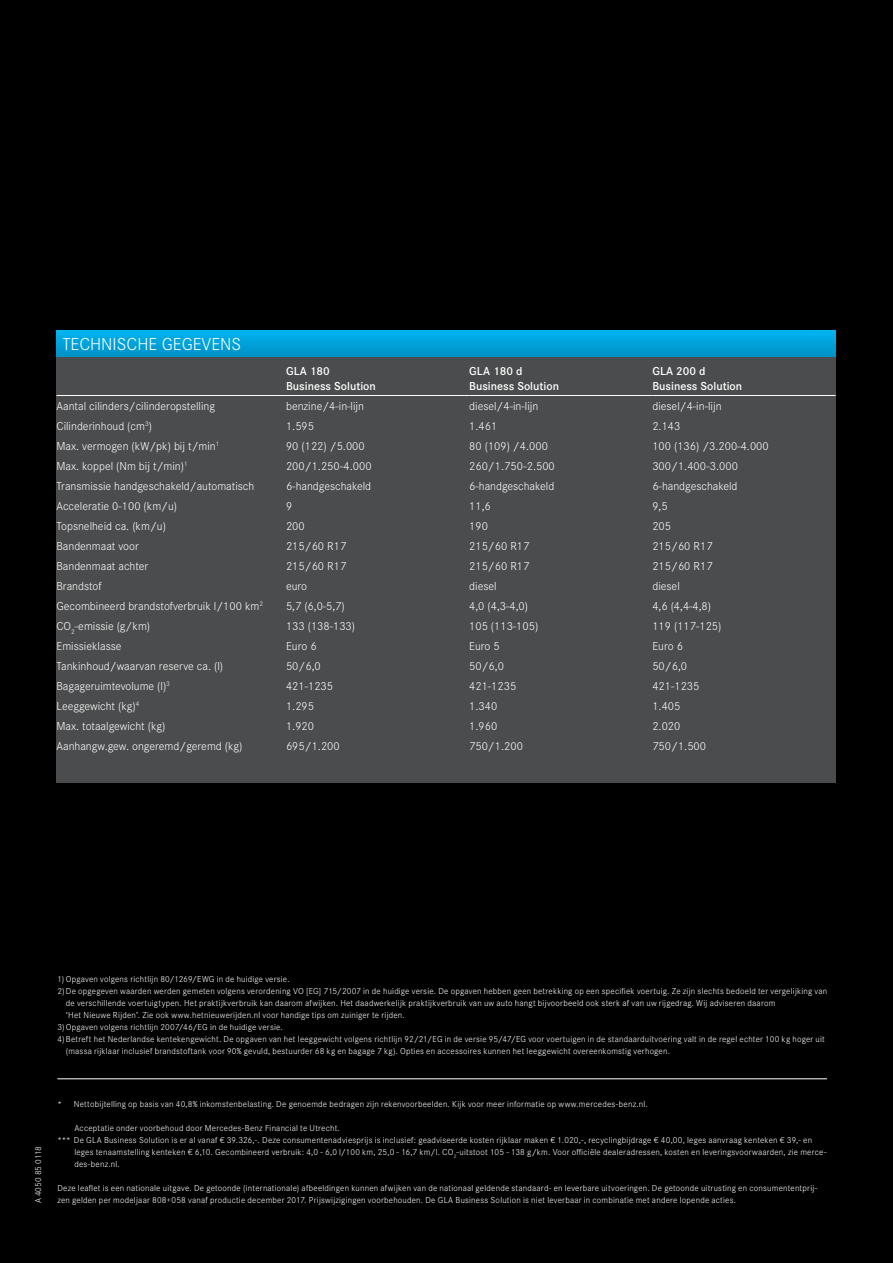
<style>
.page{position:relative;width:893px;height:1263px;background:#000}
.page>*{position:absolute;margin:0;border:0;box-sizing:border-box;transform-origin:0 0}
.t1{font:300 18px "Corporate S";color:#fff}
.type_tabel{font:300 12px "Corporate S";color:#fff}
.header_tabel{font:600 12px/14.4px "Corporate S";color:#fff}
.disclaimer_indented2{font:300 9px/12px "Corporate S";letter-spacing:.025em;color:#fff}
.disclaimer{font:300 9px "Corporate S";letter-spacing:.025em;color:#fff}
.disclaimer_indented{font:300 9px "Corporate S";letter-spacing:.025em;color:#fff}
.disclaimer_indented2-2{font:300 9px "Corporate S";color:#fff}
</style>
<div class="page">
<div style="left:56px;top:330px;width:779px;height:28px;background:linear-gradient(to bottom,#00b4f0,#0091c6)"></div>
<div style="left:56px;top:357px;width:780px;height:425px;background:#4b4c4d"></div>
<hr style="left:56px;top:395px;width:230px;height:1px;background:#fff">
<hr style="left:286px;top:395px;width:183px;height:1px;background:#fff">
<hr style="left:469px;top:395px;width:183px;height:1px;background:#fff">
<hr style="left:652px;top:395px;width:184px;height:1px;background:#fff">
<hr style="left:57px;top:1078px;width:770px;height:1px;background:#fff">
<p class="t1" style="left:62px;top:332px;width:180px">TECHNISCHE GEGEVENS</p>
<p class="header_tabel" style="left:286px;top:364px;width:91px">GLA 180<br>Business Solution</p>
<p class="header_tabel" style="left:469px;top:364px;width:91px">GLA 180 d<br>Business Solution</p>
<p class="header_tabel" style="left:652px;top:364px;width:91px">GLA 200 d<br>Business Solution</p>
<p class="type_tabel" style="left:56px;top:397px;width:160px">Aantal cilinders/cilinderopstelling</p>
<p class="type_tabel" style="left:286px;top:397px;width:80px">benzine/4-in-lijn</p>
<p class="type_tabel" style="left:469px;top:397px;width:71px">diesel/4-in-lijn</p>
<p class="type_tabel" style="left:652px;top:397px;width:71px">diesel/4-in-lijn</p>
<p class="type_tabel" style="left:56px;top:417px;width:97px">Cilinderinhoud (cm<sup>3</sup>)</p>
<p class="type_tabel" style="left:286px;top:417px;width:30px">1.595</p>
<p class="type_tabel" style="left:469px;top:417px;width:30px">1.461</p>
<p class="type_tabel" style="left:652px;top:417px;width:30px">2.143</p>
<p class="type_tabel" style="left:56px;top:437px;width:165px">Max. vermogen (kW/pk) bij t/min<sup>1</sup></p>
<p class="type_tabel" style="left:286px;top:437px;width:80px">90 (122) /5.000</p>
<p class="type_tabel" style="left:469px;top:437px;width:80px">80 (109) /4.000</p>
<p class="type_tabel" style="left:652px;top:437px;width:118px">100 (136) /3.200-4.000</p>
<p class="type_tabel" style="left:56px;top:457px;width:133px">Max. koppel (Nm bij t/min)<sup>1</sup></p>
<p class="type_tabel" style="left:286px;top:457px;width:87px">200/1.250 -4.000</p>
<p class="type_tabel" style="left:469px;top:457px;width:87px">260/1.750 -2.500</p>
<p class="type_tabel" style="left:652px;top:457px;width:87px">300/1.400 -3.000</p>
<p class="type_tabel" style="left:56px;top:477px;width:199px">Transmissie handgeschakeld/automatisch</p>
<p class="type_tabel" style="left:286px;top:477px;width:87px">6-handgeschakeld</p>
<p class="type_tabel" style="left:469px;top:477px;width:87px">6-handgeschakeld</p>
<p class="type_tabel" style="left:652px;top:477px;width:87px">6-handgeschakeld</p>
<p class="type_tabel" style="left:56px;top:497px;width:122px">Acceleratie 0-100 (km/u)</p>
<p class="type_tabel" style="left:286px;top:497px;width:8px">9</p>
<p class="type_tabel" style="left:469px;top:497px;width:23px">11,6</p>
<p class="type_tabel" style="left:652px;top:497px;width:17px">9,5</p>
<p class="type_tabel" style="left:56px;top:517px;width:111px">Topsnelheid ca. (km/u)</p>
<p class="type_tabel" style="left:286px;top:517px;width:20px">200</p>
<p class="type_tabel" style="left:469px;top:517px;width:20px">190</p>
<p class="type_tabel" style="left:652px;top:517px;width:20px">205</p>
<p class="type_tabel" style="left:56px;top:537px;width:84px">Bandenmaat voor</p>
<p class="type_tabel" style="left:286px;top:537px;width:62px">215/60 R17</p>
<p class="type_tabel" style="left:469px;top:537px;width:62px">215/60 R17</p>
<p class="type_tabel" style="left:652px;top:537px;width:62px">215/60 R17</p>
<p class="type_tabel" style="left:56px;top:557px;width:93px">Bandenmaat achter</p>
<p class="type_tabel" style="left:286px;top:557px;width:62px">215/60 R17</p>
<p class="type_tabel" style="left:469px;top:557px;width:62px">215/60 R17</p>
<p class="type_tabel" style="left:652px;top:557px;width:62px">215/60 R17</p>
<p class="type_tabel" style="left:56px;top:577px;width:47px">Brandstof</p>
<p class="type_tabel" style="left:286px;top:577px;width:23px">euro</p>
<p class="type_tabel" style="left:469px;top:577px;width:29px">diesel</p>
<p class="type_tabel" style="left:652px;top:577px;width:29px">diesel</p>
<p class="type_tabel" style="left:56px;top:597px;width:208px">Gecombineerd brandstofverbruik l/100 km<sup>2</sup></p>
<p class="type_tabel" style="left:286px;top:597px;width:60px">5,7 (6,0-5,7)</p>
<p class="type_tabel" style="left:469px;top:597px;width:60px">4,0 (4,3-4,0)</p>
<p class="type_tabel" style="left:652px;top:597px;width:60px">4,6 (4,4-4,8)</p>
<p class="type_tabel" style="left:56px;top:617px;width:95px">CO<sub>2</sub>-emissie (g/km)</p>
<p class="type_tabel" style="left:286px;top:617px;width:71px">133 (138-133)</p>
<p class="type_tabel" style="left:469px;top:617px;width:71px">105 (113-105)</p>
<p class="type_tabel" style="left:652px;top:617px;width:71px">119 (117-125)</p>
<p class="type_tabel" style="left:56px;top:637px;width:67px">Emissieklasse</p>
<p class="type_tabel" style="left:286px;top:637px;width:32px">Euro 6</p>
<p class="type_tabel" style="left:469px;top:637px;width:32px">Euro 5</p>
<p class="type_tabel" style="left:652px;top:637px;width:32px">Euro 6</p>
<p class="type_tabel" style="left:56px;top:657px;width:168px">Tankinhoud/waarvan reserve ca. (l)</p>
<p class="type_tabel" style="left:286px;top:657px;width:36px">50/6,0</p>
<p class="type_tabel" style="left:469px;top:657px;width:36px">50/6,0</p>
<p class="type_tabel" style="left:652px;top:657px;width:36px">50/6,0</p>
<p class="type_tabel" style="left:56px;top:678px;width:115px">Bagageruimtevolume (l)<sup>3</sup></p>
<p class="type_tabel" style="left:286px;top:678px;width:49px">421-1235</p>
<p class="type_tabel" style="left:469px;top:678px;width:49px">421-1235</p>
<p class="type_tabel" style="left:652px;top:678px;width:49px">421-1235</p>
<p class="type_tabel" style="left:56px;top:698px;width:85px">Leeggewicht (kg)<sup>4</sup></p>
<p class="type_tabel" style="left:286px;top:698px;width:30px">1.295</p>
<p class="type_tabel" style="left:469px;top:698px;width:30px">1.340</p>
<p class="type_tabel" style="left:652px;top:698px;width:30px">1.405</p>
<p class="type_tabel" style="left:56px;top:718px;width:111px">Max. totaalgewicht (kg)</p>
<p class="type_tabel" style="left:286px;top:718px;width:30px">1.920</p>
<p class="type_tabel" style="left:469px;top:718px;width:30px">1.960</p>
<p class="type_tabel" style="left:652px;top:718px;width:30px">2.020</p>
<p class="type_tabel" style="left:56px;top:738px;width:188px">Aanhangw.gew. ongeremd/geremd (kg)</p>
<p class="type_tabel" style="left:286px;top:738px;width:55px">695/1.200</p>
<p class="type_tabel" style="left:469px;top:738px;width:55px">750/1.200</p>
<p class="type_tabel" style="left:652px;top:738px;width:55px">750/1.500</p>
<p class="disclaimer_indented2" style="left:57px;top:972px;width:234px">1) Opgaven volgens richtlijn 80/1269/EWG in de huidige versie.</p>
<p class="disclaimer_indented2" style="left:66px;top:984px;width:763px;text-indent:-9px">2)De opgegeven waarden werden gemeten volgens verordening VO [EG] 715/2007 in de huidige versie. De opgaven hebben geen betrekking op een specifiek voertuig. Ze zijn slechts bedoeld ter vergelijking van de verschillende voertuigtypen. Het praktijkverbruik kan daarom afwijken. Het daadwerkelijk praktijkverbruik van uw auto hangt bijvoorbeeld ook sterk af van uw rijgedrag. Wij adviseren daarom<br>‘Het Nieuwe Rijden’. Zie ook www.hetnieuwerijden.nl voor handige tips om zuiniger te rijden.</p>
<p class="disclaimer_indented2" style="left:57px;top:1020px;width:227px">3)Opgaven volgens richtlijn 2007/46/EG in de huidige versie.</p>
<p class="disclaimer_indented2" style="left:66px;top:1032px;width:760px;text-indent:-9px">4) Betreft het Nederlandse kentekengewicht. De opgaven van het leeggewicht volgens richtlijn 92/21/EG in de versie 95/47/EG voor voertuigen in de standaarduitvoering valt in de regel echter 100 kg hoger uit (massa rijklaar inclusief brandstoftank voor 90% gevuld, bestuurder 68 kg en bagage 7 kg). Opties en accessoires kunnen het leeggewicht overeenkomstig verhogen.</p>
<p class="disclaimer_indented2-2" style="left:32px;top:1203px;width:58px;rotate:-90deg">A 4050 85 0118</p>
<p class="disclaimer_indented2" style="left:57px;top:1098px;width:592px">* Nettobijtelling op basis van 40,8% inkomstenbelasting. De genoemde bedragen zijn rekenvoorbeelden. Kijk voor meer informatie op www.mercedes-benz.nl.</p>
<p class="disclaimer_indented" style="left:74px;top:1122px;width:267px">Acceptatie onder voorbehoud door Mercedes-Benz Financial te Utrecht.</p>
<p class="disclaimer_indented2" style="left:74px;top:1134px;width:754px;text-indent:-17px">*** De GLA Business Solution is er al vanaf € 39.326,-. Deze consumentenadviesprijs is inclusief: geadviseerde kosten rijklaar maken € 1.020,-, recyclingbijdrage € 40,00, leges aanvraag kenteken € 39,- en leges tenaamstelling kenteken € 6,10. Gecombineerd verbruik: 4,0 - 6,0 l/100 km, 25,0 - 16,7 km/l. CO<sub>2</sub>-uitstoot 105 - 138 g/km. Voor officiële dealeradressen, kosten en leveringsvoorwaarden, zie merce&shy;des-benz.nl.</p>
<p class="disclaimer" style="left:57px;top:1182px;width:762px">Deze leaflet is een nationale uitgave. De getoonde (internationale) afbeeldingen kunnen afwijken van de nationaal geldende standaard- en leverbare uitvoeringen. De getoonde uitrusting en consumententprij-</p>
<p class="disclaimer" style="left:57px;top:1194px;width:680px">zen gelden per modeljaar 808+058 vanaf productie december 2017. Prijswijzigingen voorbehouden. De GLA Business Solution is niet leverbaar in combinatie met andere lopende acties.</p>
</div>
